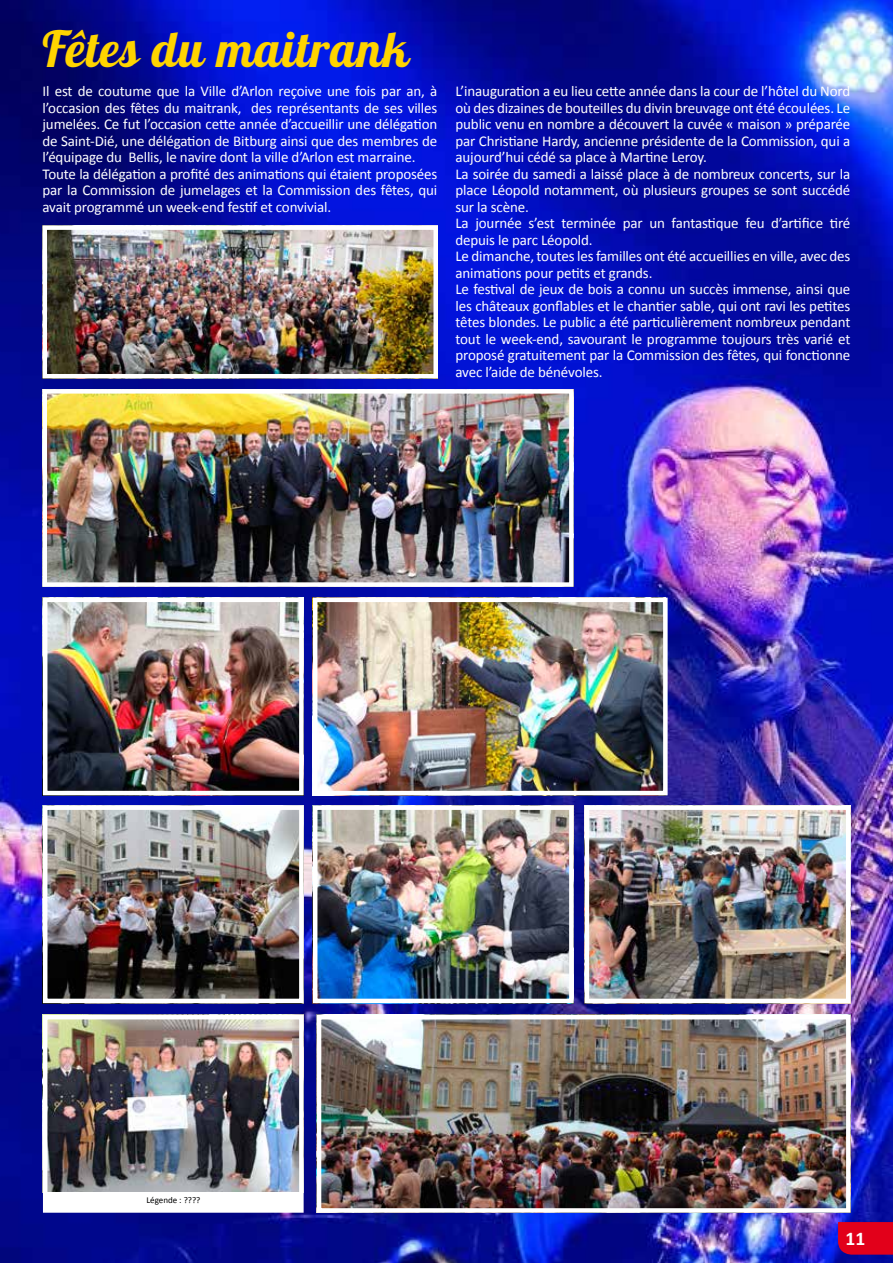
<style>
.page{position:relative;width:893px;height:1263px;background:#fff}
.page>*{position:absolute;margin:0;border:0;box-sizing:border-box;transform-origin:0 0}
.t1{font:49.5px "Lobster 1.4";letter-spacing:.02em;color:#ffd400}
.t2{font:700 19.5px "Calibri";color:#fff}
.t3{font:15px/16.5px "Calibri";letter-spacing:-.01em;color:#fff}
.t4{font:9px "Calibri";color:#000}
</style>
<div class="page">
<img style="left:0;top:0;width:893px;height:1263px">
<img style="left:48px;top:394px;width:521px;height:188px">
<div style="left:43px;top:389px;width:531px;height:198px;border:4px solid #fff"></div>
<img style="left:48px;top:810px;width:251px;height:188px">
<div style="left:43px;top:805px;width:261px;height:198px;border:4px solid #fff"></div>
<img style="left:48px;top:603px;width:251px;height:187px">
<div style="left:43px;top:598px;width:261px;height:197px;border:4px solid #fff"></div>
<img style="left:48px;top:1020px;width:251px;height:172px">
<div style="left:43px;top:1015px;width:261px;height:198px;border:4px solid #fff"></div>
<img style="left:48px;top:230px;width:385px;height:143px">
<div style="left:43px;top:225px;width:395px;height:153px;border:4px solid #fff"></div>
<img style="left:318px;top:810px;width:251px;height:188px">
<div style="left:313px;top:805px;width:261px;height:198px;border:4px solid #fff"></div>
<img style="left:590px;top:810px;width:255px;height:188px">
<div style="left:585px;top:805px;width:265px;height:198px;border:4px solid #fff"></div>
<img style="left:318px;top:603px;width:345px;height:187px">
<div style="left:313px;top:598px;width:355px;height:197px;border:4px solid #fff"></div>
<img style="left:322px;top:1020px;width:523px;height:188px">
<div style="left:317px;top:1015px;width:533px;height:198px;border:4px solid #fff"></div>
<div style="left:46px;top:1192px;width:255px;height:17px;background:#fff"></div>
<div style="left:838px;top:1222px;width:55px;height:32px;background:#e2001a"></div>
<h1 class="t1" style="left:43px;top:17px;width:368px">Fêtes du maitrank</h1>
<p class="t3" style="left:43px;top:83px;width:396px">Il est de coutume que la Ville d’Arlon reçoive une fois par an, à l’occasion des fêtes du maitrank, des représentants de ses villes jumelées. Ce fut l’occasion cette année d’accueillir une délégation de Saint-Dié, une délégation de Bitburg ainsi que des membres de l’équipage du Bellis, le navire dont la ville d’Arlon est marraine.<br>Toute la délégation a profité des animations qui étaient proposées par la Commission de jumelages et la Commission des fêtes, qui avait programmé un week-end festif et convivial.</p>
<p class="t3" style="left:455px;top:83px;width:396px">L’inauguration a eu lieu cette année dans la cour de l’hôtel du Nord où des dizaines de bouteilles du divin breuvage ont été écoulées. Le public venu en nombre a découvert la cuvée « maison » préparée par Christiane Hardy, ancienne présidente de la Commission, qui a aujourd’hui cédé sa place à Martine Leroy.<br>La soirée du samedi a laissé place à de nombreux concerts, sur la place Léopold notamment, où plusieurs groupes se sont succédé sur la scène.<br>La journée s’est terminée par un fantastique feu d’artifice tiré depuis le parc Léopold.<br>Le dimanche, toutes les familles ont été accueillies en ville, avec des animations pour petits et grands.<br>Le festival de jeux de bois a connu un succès immense, ainsi que les châteaux gonflables et le chantier sable, qui ont ravi les petites têtes blondes. Le public a été particulièrement nombreux pendant tout le week-end, savourant le programme toujours très varié et proposé gratuitement par la Commission des fêtes, qui fonctionne avec l’aide de bénévoles.</p>
<p class="t4" style="left:146px;top:1194px;width:55px">Légende : ????</p>
<h2 class="t2" style="left:846px;top:1226px;width:21px">11</h2>
</div>
